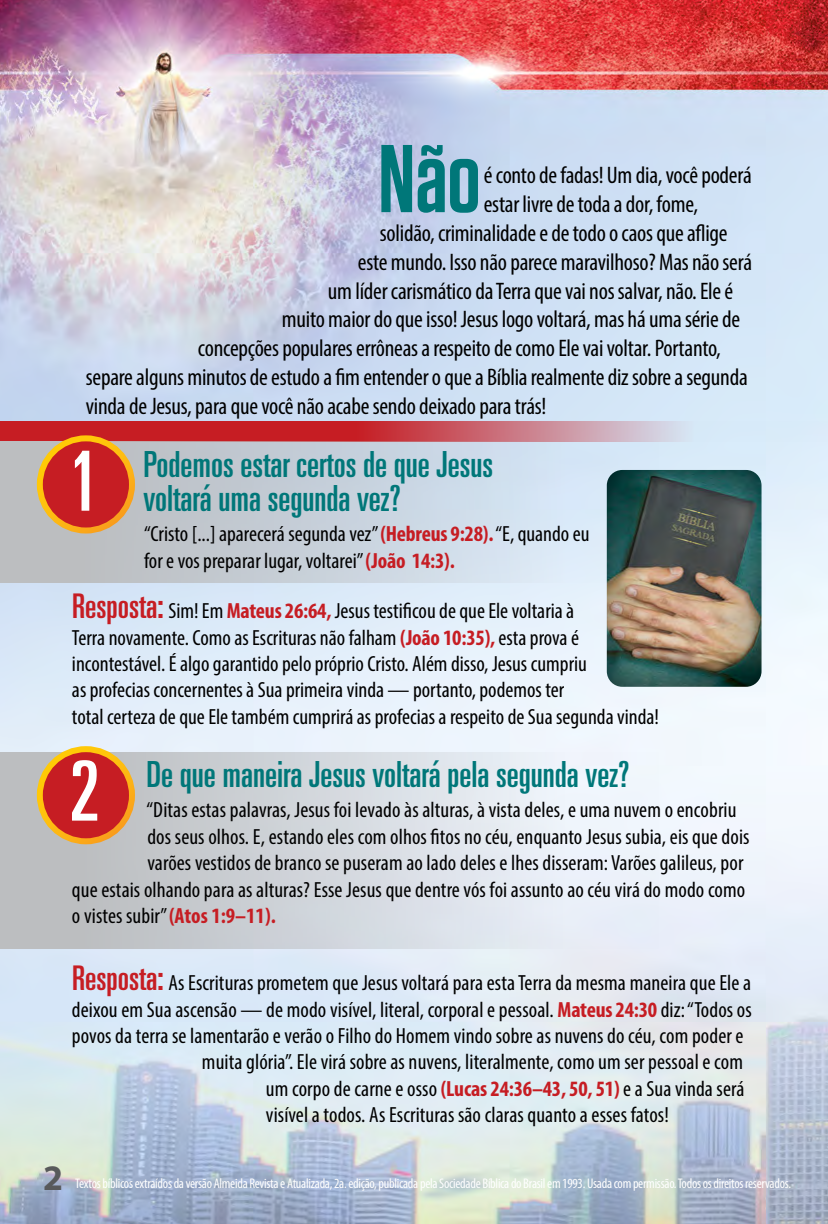
<style>
.page{position:relative;width:828px;height:1224px;background:#fff}
.page>*{position:absolute;margin:0;border:0;box-sizing:border-box;transform-origin:0 0}
.t1{font:600 96px "Tungsten";color:#007779}
.t2{font:ultra-condensed 83px "Univers";color:#fff}
.t3{font:ultra-condensed 36px/34px "Univers";color:#007779}
.t4{font:700 36px "Myriad Pro";color:#58595b}
.t5{font:condensed 24px "Myriad Pro";letter-spacing:-.01em;color:#000}
.t6{font:condensed 22px/26.4px "Myriad Pro";letter-spacing:.005em;color:#000}
.t7{font:condensed 14px "Myriad Pro";letter-spacing:-.02em;color:#fff}
.s1{font-weight:700;color:#c61d23}
.s2{font-family:"Univers";font-stretch:ultra-condensed;font-size:34px;color:#c61d23}
</style>
<div class="page">
<img style="left:0;top:0;width:828px;height:1224px">
<hr style="left:827px;top:113px;width:1px;height:223px;background:#bcbec0">
<div style="left:0;top:752px;width:658px;height:197px;background:linear-gradient(to right,#b7b8b7,#f1f8ff)"></div>
<div style="left:40px;top:749px;width:92px;height:92px;background:#c61d23;border-radius:50%"></div>
<div style="left:37px;top:746px;width:98px;height:98px;border:6px solid #fff;border-radius:50%"></div>
<svg style="left:0;top:421px;width:828px;height:20px;background:#cb6770"></svg>
<div style="left:0;top:441px;width:658px;height:142px;background:linear-gradient(to right,#b9b8b6,#d9ecff)"></div>
<div style="left:40px;top:438px;width:92px;height:93px;background:#c61d23;border-radius:50%"></div>
<div style="left:37px;top:435px;width:98px;height:99px;border:6px solid #fff;border-radius:50%"></div>
<img style="left:607px;top:470px;width:155px;height:217px">
<h1 class="t1" style="left:378px;top:128px;width:104px">Não</h1>
<p class="t5" style="left:484px;top:161px;width:269px">é conto de fadas! Um dia, você poderá</p>
<p class="t5" style="left:484px;top:190px;width:216px">estar livre de toda a dor, fome,</p>
<p class="t5" style="left:380px;top:219px;width:349px">solidão, criminalidade e de todo o caos que aflige</p>
<p class="t5" style="left:358px;top:247px;width:396px">este mundo. Isso não parece maravilhoso? Mas não será</p>
<p class="t5" style="left:328px;top:276px;width:407px">um líder carismático da Terra que vai nos salvar, não. Ele é</p>
<p class="t5" style="left:282px;top:305px;width:460px">muito maior do que isso! Jesus logo voltará, mas há uma série de</p>
<p class="t5" style="left:198px;top:334px;width:524px">concepções populares errôneas a respeito de como Ele vai voltar. Portanto,</p>
<p class="t5" style="left:86px;top:363px;width:663px">separe alguns minutos de estudo a fim entender o que a Bíblia realmente diz sobre a segunda</p>
<p class="t5" style="left:86px;top:391px;width:462px">vinda de Jesus, para que você não acabe sendo deixado para trás!</p>
<h2 class="t2" style="left:68px;top:434px;width:32px">1</h2>
<h3 class="t3" style="left:143px;top:447px;width:351px">Podemos estar certos de que Jesus voltará uma segunda vez?</h3>
<p class="t6" style="left:144px;top:521px;width:447px">“Cristo [...] aparecerá segunda vez” <span class="s1">(Hebreus 9:28).</span> “E, quando eu for e vos preparar lugar, voltarei” <span class="s1">(João 14:3).</span></p>
<p class="t6" style="left:72px;top:597px;width:589px"><span class="s2">Resposta:</span> Sim! Em <span class="s1">Mateus 26:64,</span> Jesus testificou de que Ele voltaria à<br>Terra novamente. Como as Escrituras não falham <span class="s1">(João 10:35),</span> esta prova é incontestável. É algo garantido pelo próprio Cristo. Além disso, Jesus cumpriu<br>as profecias concernentes à Sua primeira vinda — portanto, podemos ter<br>total certeza de que Ele também cumprirá as profecias a respeito de Sua segunda vinda!</p>
<h2 class="t2" style="left:69px;top:744px;width:32px">2</h2>
<h3 class="t3" style="left:146px;top:757px;width:484px">De que maneira Jesus voltará pela segunda vez?</h3>
<p class="t6" style="left:146px;top:797px;width:592px">“Ditas estas palavras, Jesus foi levado às alturas, à vista deles, e uma nuvem o encobriu</p>
<p class="t6" style="left:147px;top:823px;width:604px">dos seus olhos. E, estando eles com olhos fitos no céu, enquanto Jesus subia, eis que dois</p>
<p class="t6" style="left:147px;top:849px;width:598px">varões vestidos de branco se puseram ao lado deles e lhes disseram: Varões galileus, por</p>
<p class="t6" style="left:72px;top:876px;width:675px">que estais olhando para as alturas? Esse Jesus que dentre vós foi assunto ao céu virá do modo como</p>
<p class="t6" style="left:72px;top:902px;width:205px">o vistes subir” <span class="s1">(Atos 1:9–11).</span></p>
<p class="t6" style="left:72px;top:969px;width:681px"><span class="s2">Resposta:</span> As Escrituras prometem que Jesus voltará para esta Terra da mesma maneira que Ele a</p>
<p class="t6" style="left:72px;top:996px;width:681px">deixou em Sua ascensão — de modo visível, literal, corporal e pessoal. <span class="s1">Mateus 24:30</span> diz: “Todos os</p>
<p class="t6" style="left:72px;top:1022px;width:673px">povos da terra se lamentarão e verão o Filho do Homem vindo sobre as nuvens do céu, com poder e</p>
<p class="t6" style="left:202px;top:1049px;width:543px">muita glória”. Ele virá sobre as nuvens, literalmente, como um ser pessoal e com</p>
<p class="t6" style="left:266px;top:1075px;width:480px">um corpo de carne e osso <span class="s1">(Lucas 24:36–43, 50, 51)</span> e a Sua vinda será</p>
<p class="t6" style="left:266px;top:1101px;width:404px">visível a todos. As Escrituras são claras quanto a esses fatos!</p>
<h3 class="t4" style="left:43px;top:1155px;width:21px">2</h3>
<p class="t7" style="left:75px;top:1175px;width:717px">Textos bíblicos extraídos da versão Almeida Revista e Atualizada, 2a. edição, publicada pela Sociedade Bíblica do Brasil em 1993. Usada com permissão. Todos os direitos reservados.</p>
</div>
